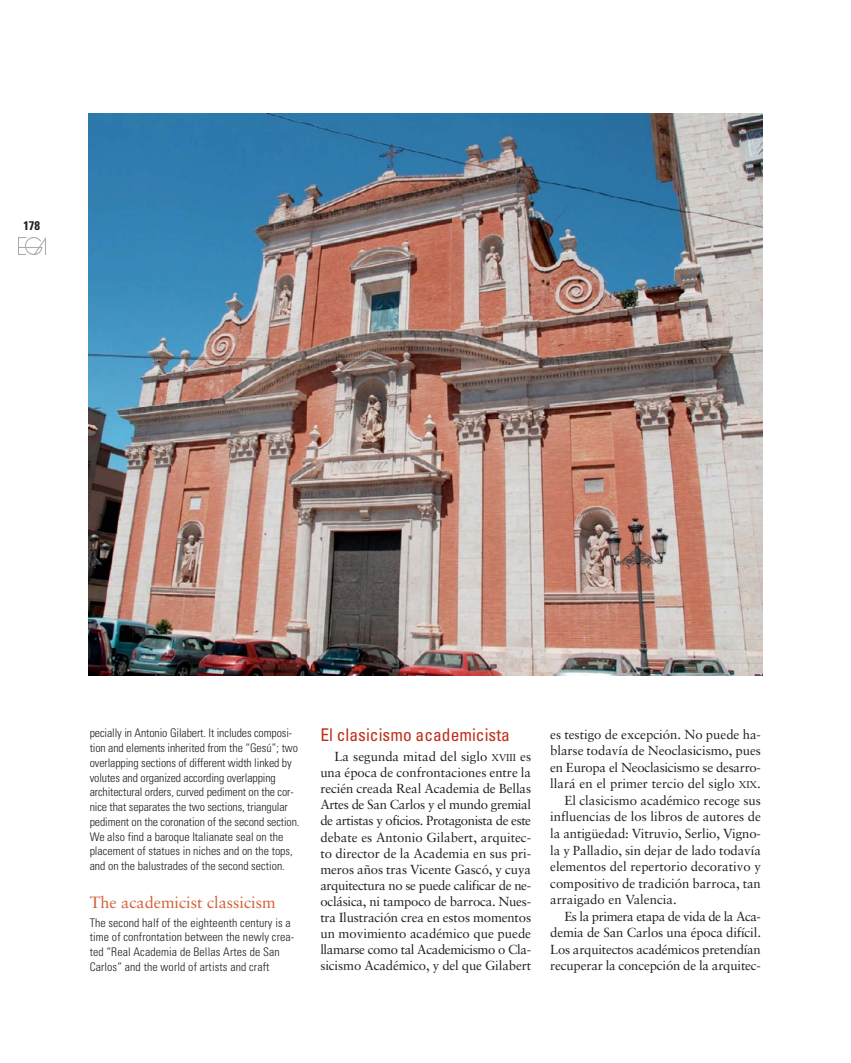
<style>
.page{position:relative;width:851px;height:1063px;background:#fff}
.page>*{position:absolute;margin:0;border:0;box-sizing:border-box;transform-origin:0 0}
.t1{font:condensed 17.5px "Univers";color:#be2f1a}
.t2{font:16.25px "Sabon";color:#d26038}
.t3{font:13.12px/16.1px "Sabon";letter-spacing:-.005em;color:#231f20;text-align:justify}
.t4{font:13.12px "Sabon";letter-spacing:-.03em;color:#231f20}
.t5{font:700 condensed 12.5px "Univers";color:#231f20}
.t6{font:300 condensed 11.88px/14.8px "Univers";letter-spacing:-.01em;color:#231f20}
.t7{font:300 condensed 11.88px/14.8px "Univers";letter-spacing:.01em;color:#231f20}
.s1{font-size:9.88px}
</style>
<div class="page">
<img style="left:18px;top:237px;width:28px;height:18px">
<img style="left:88px;top:114px;width:674px;height:561px">
<p class="t5" style="left:23px;top:221px;width:18px">178</p>
<p class="t6" style="left:90px;top:727px;width:211px">pecially in Antonio Gilabert. It includes composi&shy;tion and elements inherited from the “Gesú”; two overlapping sections of different width linked by volutes and organized according overlapping architectural orders, curved pediment on the cor&shy;nice that separates the two sections, triangular pediment on the coronation of the second section.<br>We also find a baroque Italianate seal on the placement of statues in niches and on the tops, and on the balustrades of the second section.</p>
<p class="t2" style="left:90px;top:896px;width:187px">The academicist classicism</p>
<p class="t7" style="left:90px;top:916px;width:206px">The second half of the eighteenth century is a time of confrontation between the newly crea&shy;ted “Real Academia de Bellas Artes de San Carlos” and the world of artists and craft</p>
<h1 class="t1" style="left:320px;top:729px;width:191px">El clasicismo academicista</h1>
<p class="t3" style="left:320px;top:750px;width:212px;text-indent:14px">La segunda mitad del siglo <span class="s1">XVIII</span> es una época de confrontaciones entre la recién creada Real Academia de Bellas Artes de San Carlos y el mundo gremial de artistas y oficios. Protagonista de este debate es Antonio Gilabert, arquitec&shy;to director de la Academia en sus pri&shy;meros años tras Vicente Gascó, y cuya arquitectura no se puede calificar de ne&shy;oclásica, ni tampoco de barroca. Nues&shy;tra Ilustración crea en estos momentos un movimiento académico que puede llamarse como tal Academicismo o Cla&shy;sicismo Académico, y del que Gilabert</p>
<p class="t3" style="left:550px;top:727px;width:212px">es testigo de excepción. No puede ha-</p>
<p class="t3" style="left:550px;top:744px;width:212px">blarse todavía de Neoclasicismo, pues</p>
<p class="t3" style="left:550px;top:760px;width:212px">en Europa el Neoclasicismo se desarro-</p>
<p class="t3" style="left:550px;top:777px;width:212px">llará en el primer tercio del siglo <span class="s1">XIX</span>.</p>
<p class="t3" style="left:564px;top:793px;width:198px">El clasicismo académico recoge sus</p>
<p class="t3" style="left:550px;top:810px;width:212px">influencias de los libros de autores de</p>
<p class="t3" style="left:550px;top:827px;width:212px">la antigüedad: Vitruvio, Serlio, Vigno-</p>
<p class="t3" style="left:550px;top:843px;width:212px">la y Palladio, sin dejar de lado todavía</p>
<p class="t3" style="left:550px;top:860px;width:212px">elementos del repertorio decorativo y</p>
<p class="t3" style="left:550px;top:876px;width:212px">compositivo de tradición barroca, tan</p>
<p class="t3" style="left:550px;top:893px;width:128px">arraigado en Valencia.</p>
<p class="t4" style="left:564px;top:911px;width:198px">Es la primera etapa de vida de la Aca-</p>
<p class="t3" style="left:550px;top:926px;width:212px">demia de San Carlos una época difícil.</p>
<p class="t3" style="left:550px;top:942px;width:212px">Los arquitectos académicos pretendían</p>
<p class="t3" style="left:550px;top:959px;width:212px">recuperar la concepción de la arquitec-</p>
</div>
